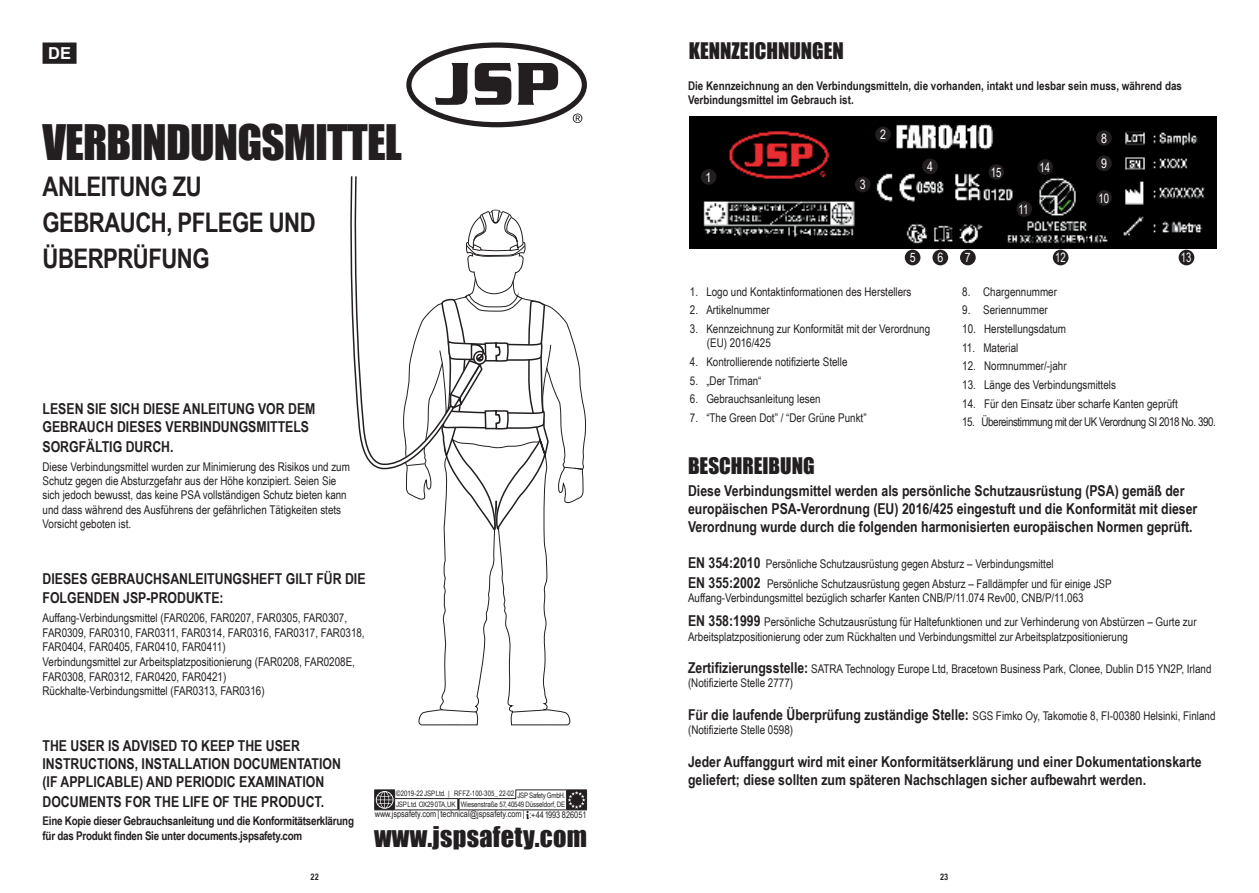
<style>
.page{position:relative;width:1259px;height:893px;background:#fff}
.page>*{position:absolute;margin:0;border:0;box-sizing:border-box;transform-origin:0 0}
.t1{font:45px "Impact";letter-spacing:-.02em;color:#231f20}
.t2{font:700 27px/36px "Arial Narrow";letter-spacing:-.02em;color:#231f20}
.t3{font:26.25px "Impact";letter-spacing:.01em;color:#231f20}
.t4{font:21px "Impact";color:#231f20}
.t5{font:700 16.5px "Arial";color:#fff}
.t6{font:700 15px/18px "Arial Narrow";color:#231f20}
.t7{font:13.05px "Arial Narrow";color:#fff;scale:.9 1}
.t8{font:13.05px/25.3px "Arial Narrow";color:#fff}
.t9{font:12px/14.4px "Arial Narrow";color:#231f20}
.t10{font:700 12px/14.4px "Arial Narrow";color:#231f20}
.t11{font:700 12px/14.4px "Arial Narrow";letter-spacing:-.02em;color:#231f20}
.t12{font:12px "Arial Narrow";letter-spacing:-.035em;color:#231f20}
.t13{font:9px "Arial Narrow";color:#231f20}
.t14{font:700 9px "Arial Narrow";color:#231f20}
.t15{font:7.5px/10.4px "Arial Narrow";letter-spacing:-.01em;color:#231f20}
.s1{font-weight:700;font-size:15px}
</style>
<div class="page">
<svg style="left:439px;top:622px;width:132px;height:101px"></svg>
<svg style="left:418px;top:709px;width:60px;height:17px"></svg>
<svg style="left:510px;top:709px;width:60px;height:17px"></svg>
<svg style="left:350px;top:176px;width:233px;height:446px"></svg>
<svg style="left:406px;top:42px;width:181px;height:85px"></svg>
<div style="left:44px;top:44px;width:32px;height:19px;background:#231f20"></div>
<div style="left:43px;top:43px;width:34px;height:21px;border:2px solid #231f20"></div>
<img style="left:689px;top:117px;width:527px;height:131px">
<div style="left:875px;top:127px;width:16px;height:15px;background:#231f20;border-radius:50%"></div>
<div style="left:855px;top:177px;width:15px;height:15px;background:#231f20;border-radius:50%"></div>
<div style="left:922px;top:159px;width:16px;height:15px;background:#231f20;border-radius:50%"></div>
<div style="left:904px;top:250px;width:16px;height:15px;background:#231f20;border-radius:50%"></div>
<div style="left:932px;top:250px;width:16px;height:15px;background:#231f20;border-radius:50%"></div>
<div style="left:960px;top:250px;width:15px;height:15px;background:#231f20;border-radius:50%"></div>
<div style="left:1096px;top:130px;width:15px;height:16px;background:#231f20;border-radius:50%"></div>
<div style="left:1096px;top:155px;width:15px;height:16px;background:#231f20;border-radius:50%"></div>
<div style="left:1096px;top:190px;width:15px;height:16px;background:#231f20;border-radius:50%"></div>
<div style="left:1016px;top:201px;width:16px;height:16px;background:#231f20;border-radius:50%"></div>
<div style="left:701px;top:169px;width:15px;height:16px;background:#231f20;border-radius:50%"></div>
<div style="left:1052px;top:250px;width:16px;height:15px;background:#231f20;border-radius:50%"></div>
<div style="left:1178px;top:250px;width:16px;height:15px;background:#231f20;border-radius:50%"></div>
<div style="left:1037px;top:159px;width:16px;height:16px;background:#231f20;border-radius:50%"></div>
<div style="left:988px;top:164px;width:16px;height:16px;background:#231f20;border-radius:50%"></div>
<svg style="left:374px;top:789px;width:213px;height:30px"></svg>
<h3 class="t5" style="left:48px;top:47px;width:24px">DE</h3>
<h3 class="t4" style="left:689px;top:39px;width:157px">KENNZEICHNUNGEN</h3>
<h1 class="t1" style="left:43px;top:118px;width:361px">VERBINDUNGSMITTEL</h1>
<h2 class="t2" style="left:43px;top:171px;width:275px">ANLEITUNG ZU<br>GEBRAUCH, PFLEGE UND<br>ÜBERPRÜFUNG</h2>
<p class="t6" style="left:43px;top:401px;width:274px">LESEN SIE SICH DIESE ANLEITUNG VOR DEM<br>GEBRAUCH DIESES VERBINDUNGSMITTELS</p>
<p class="t6" style="left:43px;top:439px;width:132px">SORGFÄLTIG DURCH.</p>
<p class="t9" style="left:43px;top:459px;width:309px">Diese Verbindungsmittel wurden zur Minimierung des Risikos und zum Schutz gegen die Absturzgefahr aus der Höhe konzipiert. Seien Sie sich jedoch bewusst, das keine PSA vollständigen Schutz bieten kann und dass während des Ausführens der gefährlichen Tätigkeiten stets Vorsicht geboten ist.</p>
<p class="t6" style="left:43px;top:570px;width:324px;line-height:19.8px">DIESES GEBRAUCHSANLEITUNGSHEFT GILT FÜR DIE<br>FOLGENDEN JSP-PRODUKTE:</p>
<p class="t9" style="left:43px;top:610px;width:324px">Auffang-Verbindungsmittel (FAR0206, FAR0207, FAR0305, FAR0307, FAR0309, FAR0310, FAR0311, FAR0314, FAR0316, FAR0317, FAR0318, FAR0404, FAR0405, FAR0410, FAR0411)<br>Verbindungsmittel zur Arbeitsplatzpositionierung (FAR0208, FAR0208E, FAR0308, FAR0312, FAR0420, FAR0421)<br>Rückhalte-Verbindungsmittel (FAR0313, FAR0316)</p>
<p class="t6" style="left:43px;top:738px;width:300px">THE USER IS ADVISED TO KEEP THE USER<br>INSTRUCTIONS, INSTALLATION DOCUMENTATION (IF APPLICABLE) AND PERIODIC EXAMINATION</p>
<p class="t6" style="left:43px;top:794px;width:283px">DOCUMENTS FOR THE LIFE OF THE PRODUCT.</p>
<p class="t11" style="left:43px;top:815px;width:313px">Eine Kopie dieser Gebrauchsanleitung und die Konformitätserklärung für das Produkt finden Sie unter documents.jspsafety.com</p>
<p class="t15" style="left:396px;top:789px;width:171px">©2019-22 JSP Ltd. | RFFZ-100-305_ 22-02 JSP Safety GmbH.<br>JSPLtd. OX29 0TA, UK Wiesenstraße 57, 40549 Düsseldorf, DE</p>
<p class="t13" style="left:375px;top:811px;width:213px">www.jspsafety.com | technical@jspsafety.com | :+44 1993 826051</p>
<h3 class="t3" style="left:374px;top:822px;width:214px">www.jspsafety.com</h3>
<p class="t10" style="left:688px;top:79px;width:495px">Die Kennzeichnung an den Verbindungsmitteln, die vorhanden, intakt und lesbar sein muss, während das<br>Verbindungsmittel im Gebrauch ist.</p>
<p class="t8" style="left:880px;top:123px;width:7px">2</p>
<p class="t8" style="left:1101px;top:127px;width:7px">8<br>9</p>
<p class="t7" style="left:1098px;top:193px;width:13px">10</p>
<p class="t8" style="left:927px;top:155px;width:7px">4</p>
<p class="t7" style="left:1039px;top:162px;width:13px">14</p>
<p class="t7" style="left:990px;top:167px;width:13px">15</p>
<p class="t8" style="left:705px;top:165px;width:7px">1</p>
<p class="t8" style="left:859px;top:173px;width:7px">3</p>
<p class="t7" style="left:1018px;top:204px;width:13px">11</p>
<p class="t8" style="left:909px;top:246px;width:7px">5</p>
<p class="t8" style="left:937px;top:246px;width:7px">6</p>
<p class="t8" style="left:965px;top:246px;width:7px">7</p>
<p class="t7" style="left:1055px;top:253px;width:13px">12</p>
<p class="t7" style="left:1181px;top:253px;width:13px">13</p>
<p class="t9" style="left:690px;top:285px;width:223px">1. Logo und Kontaktinformationen des Herstellers</p>
<p class="t9" style="left:690px;top:304px;width:81px">2. Artikelnummer</p>
<p class="t9" style="left:707px;top:323px;width:225px;text-indent:-17px">3. Kennzeichnung zur Konformität mit der Verordnung (EU) 2016/425</p>
<p class="t9" style="left:690px;top:356px;width:159px">4. Kontrollierende notifizierte Stelle</p>
<p class="t9" style="left:690px;top:374px;width:73px">5. „Der Triman“</p>
<p class="t9" style="left:690px;top:393px;width:132px">6. Gebrauchsanleitung lesen</p>
<p class="t9" style="left:690px;top:412px;width:178px">7. “The Green Dot” / “Der Grüne Punkt”</p>
<p class="t9" style="left:962px;top:285px;width:96px">8. Chargennummer</p>
<p class="t9" style="left:962px;top:304px;width:87px">9. Seriennummer</p>
<p class="t9" style="left:962px;top:323px;width:105px">10. Herstellungsdatum</p>
<p class="t9" style="left:962px;top:341px;width:58px">11. Material</p>
<p class="t9" style="left:962px;top:360px;width:106px">12. Normnummer/-jahr</p>
<p class="t9" style="left:962px;top:379px;width:155px">13. Länge des Verbindungsmittels</p>
<p class="t9" style="left:962px;top:397px;width:217px">14. Für den Einsatz über scharfe Kanten geprüft</p>
<p class="t12" style="left:962px;top:417px;width:255px">15. Übereinstimmung mit der UK Verordnung SI 2018 No. 390.</p>
<h3 class="t4" style="left:688px;top:454px;width:128px">BESCHREIBUNG</h3>
<p class="t6" style="left:688px;top:483px;width:511px">Diese Verbindungsmittel werden als persönliche Schutzausrüstung (PSA) gemäß der europäischen PSA-Verordnung (EU) 2016/425 eingestuft und die Konformität mit dieser<br>Verordnung wurde durch die folgenden harmonisierten europäischen Normen geprüft.</p>
<p class="t9" style="left:688px;top:553px;width:425px;line-height:19.8px"><span class="s1">EN 354:2010</span> Persönliche Schutzausrüstung gegen Absturz – Verbindungsmittel<br><span class="s1">EN 355:2002</span> Persönliche Schutzausrüstung gegen Absturz – Falldämpfer und für einige JSP</p>
<p class="t9" style="left:688px;top:585px;width:510px;line-height:24px">Auffang-Verbindungsmittel bezüglich scharfer Kanten CNB/P/11.074 Rev00, CNB/P/11.063<br><span class="s1">EN 358:1999</span> Persönliche Schutzausrüstung für Haltefunktionen und zur Verhinderung von Abstürzen – Gurte zur</p>
<p class="t9" style="left:688px;top:629px;width:441px">Arbeitsplatzpositionierung oder zum Rückhalten und Verbindungsmittel zur Arbeitsplatzpositionierung</p>
<p class="t9" style="left:688px;top:663px;width:525px"><span class="s1">Zertifizierungsstelle:</span> SATRA Technology Europe Ltd, Bracetown Business Park, Clonee, Dublin D15 YN2P, Irland (Notifizierte Stelle 2777)</p>
<p class="t9" style="left:688px;top:709px;width:529px"><span class="s1">Für die laufende Überprüfung zuständige Stelle:</span> SGS Fimko Oy, Takomotie 8, FI-00380 Helsinki, Finland (Notifizierte Stelle 0598)</p>
<p class="t6" style="left:688px;top:754px;width:515px">Jeder Auffanggurt wird mit einer Konformitätserklärung und einer Dokumentationskarte geliefert; diese sollten zum späteren Nachschlagen sicher aufbewahrt werden.</p>
<p class="t14" style="left:311px;top:873px;width:10px">22</p>
<p class="t14" style="left:940px;top:873px;width:10px">23</p>
</div>
